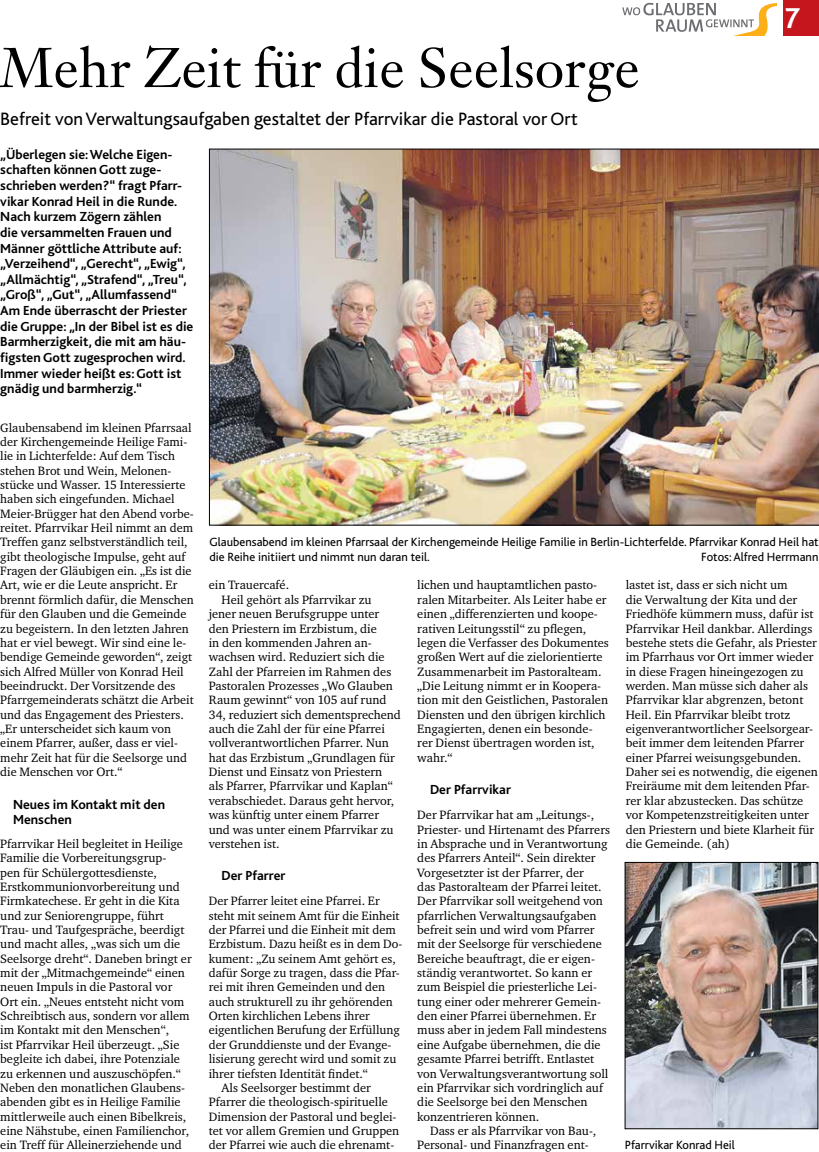
<style>
.page{position:relative;width:819px;height:1152px;background:#fff}
.page>*{position:absolute;margin:0;border:0;box-sizing:border-box;transform-origin:0 0}
.t1{font:55px "Janson Text LT";color:#000}
.t2{font:700 30px "Bliss";color:#fff}
.t3{font:18.75px "Bliss";color:#000}
.t4{font:700 13.75px/15.6px "Bliss";color:#000}
.t5{font:12.5px/14.4px "Charter EF";color:#000}
.t6{font:12.5px/14.4px "Bliss";color:#000}
</style>
<div class="page">
<div style="left:783px;top:0;width:36px;height:35px;background:#c4161c"></div>
<svg style="left:622px;top:3px;width:154px;height:32px"></svg>
<img style="left:627px;top:864px;width:189px;height:263px">
<div style="left:625px;top:862px;width:193px;height:267px;border:1px solid #000"></div>
<img style="left:209px;top:149px;width:610px;height:376px">
<h2 class="t2" style="left:783px;top:3px;width:18px">7</h2>
<h1 class="t1" style="left:0;top:33px;width:641px">Mehr Zeit für die Seelsorge</h1>
<h3 class="t3" style="left:0;top:109px;width:579px">Befreit von Verwaltungsaufgaben gestaltet der Pfarrvikar die Pastoral vor Ort</h3>
<p class="t4" style="left:0;top:147px;width:194px">„Überlegen sie: Welche Eigen&shy;schaften können Gott zuge&shy;schrieben werden?“ fragt Pfarr&shy;vikar Konrad Heil in die Runde.<br>Nach kurzem Zögern zählen<br>die versammelten Frauen und<br>Männer göttliche Attribute auf: „Verzeihend“, „Gerecht“, „Ewig“, „Allmächtig“, „Strafend“, „Treu“, „Groß“, „Gut“, „Allumfassend“<br>Am Ende überrascht der Priester die Gruppe: „In der Bibel ist es die<br>Barmherzigkeit, die mit am häu&shy;figsten Gott zugesprochen wird.<br>Immer wieder heißt es: Gott ist gnädig und barmherzig.“</p>
<p class="t5" style="left:0;top:420px;width:195px">Glaubensabend im kleinen Pfarrsaal der Kirchengemeinde Heilige Fami&shy;lie in Lichterfelde: Auf dem Tisch stehen Brot und Wein, Melonen&shy;stücke und Wasser. 15 Interessierte haben sich eingefunden. Michael Meier-Brügger hat den Abend vorbe&shy;reitet. Pfarrvikar Heil nimmt an dem Treffen ganz selbstverständlich teil, gibt theologische Impulse, geht auf Fragen der Gläubigen ein. „Es ist die Art, wie er die Leute anspricht. Er brennt förmlich dafür, die Menschen für den Glauben und die Gemeinde zu begeistern. In den letzten Jahren hat er viel bewegt. Wir sind eine le&shy;bendige Gemeinde geworden“, zeigt sich Alfred Müller von Konrad Heil beeindruckt. Der Vorsitzende des Pfarrgemeinderats schätzt die Arbeit und das Engagement des Priesters. „Er unterscheidet sich kaum von einem Pfarrer, außer, dass er viel&shy;mehr Zeit hat für die Seelsorge und die Menschen vor Ort.“</p>
<p class="t4" style="left:13px;top:796px;width:153px">Neues im Kontakt mit den<br>Menschen</p>
<p class="t5" style="left:0;top:836px;width:193px">Pfarrvikar Heil begleitet in Heilige Familie die Vorbereitungsgrup-<br>pen für Schülergottesdienste, Erstkommunionvorbereitung und Firmkatechese. Er geht in die Kita und zur Seniorengruppe, führt Trau- und Taufgespräche, beerdigt und macht alles, „was sich um die Seelsorge dreht“. Daneben bringt er mit der „Mitmachgemeinde“ einen neuen Impuls in die Pastoral vor Ort ein. „Neues entsteht nicht vom Schreibtisch aus, sondern vor allem im Kontakt mit den Menschen“,<br>ist Pfarrvikar Heil überzeugt. „Sie begleite ich dabei, ihre Potenziale zu erkennen und auszuschöpfen.“ Neben den monatlichen Glaubens&shy;abenden gibt es in Heilige Familie mittlerweile auch einen Bibelkreis, eine Nähstube, einen Familienchor, ein Treff für Alleinerziehende und</p>
<p class="t6" style="left:209px;top:535px;width:610px">Glaubensabend im kleinen Pfarrsaal der Kirchengemeinde Heilige Familie in Berlin-Lichterfelde. Pfarrvikar Konrad Heil hat die Reihe initiiert und nimmt nun daran teil.</p>
<p class="t6" style="left:701px;top:550px;width:119px">Fotos: Alfred Herrmann</p>
<p class="t5" style="left:209px;top:578px;width:82px">ein Trauercafé.</p>
<p class="t5" style="left:221px;top:592px;width:151px">Heil gehört als Pfarrvikar zu</p>
<p class="t5" style="left:209px;top:606px;width:172px">jener neuen Berufsgruppe unter</p>
<p class="t5" style="left:209px;top:621px;width:169px">den Priestern im Erzbistum, die</p>
<p class="t5" style="left:209px;top:635px;width:165px">in den kommenden Jahren an-</p>
<p class="t5" style="left:209px;top:649px;width:177px">wachsen wird. Reduziert sich die</p>
<p class="t5" style="left:209px;top:664px;width:184px">Zahl der Pfarreien im Rahmen des</p>
<p class="t5" style="left:209px;top:678px;width:185px">Pastoralen Prozesses „Wo Glauben</p>
<p class="t5" style="left:209px;top:692px;width:179px">Raum gewinnt“ von 105 auf rund</p>
<p class="t5" style="left:209px;top:707px;width:193px">34, reduziert sich dementsprechend</p>
<p class="t5" style="left:209px;top:721px;width:177px">auch die Zahl der für eine Pfarrei</p>
<p class="t5" style="left:209px;top:735px;width:182px">vollverantwortlichen Pfarrer. Nun</p>
<p class="t5" style="left:209px;top:750px;width:187px">hat das Erzbistum „Grundlagen für</p>
<p class="t5" style="left:209px;top:764px;width:175px">Dienst und Einsatz von Priestern</p>
<p class="t5" style="left:209px;top:779px;width:186px">als Pfarrer, Pfarrvikar und Kaplan“</p>
<p class="t5" style="left:209px;top:793px;width:187px">verabschiedet. Daraus geht hervor,</p>
<p class="t5" style="left:209px;top:807px;width:172px">was künftig unter einem Pfarrer</p>
<p class="t5" style="left:209px;top:822px;width:186px">und was unter einem Pfarrvikar zu</p>
<p class="t5" style="left:209px;top:836px;width:72px">verstehen ist.</p>
<p class="t4" style="left:221px;top:868px;width:65px">Der Pfarrer</p>
<p class="t5" style="left:209px;top:893px;width:172px">Der Pfarrer leitet eine Pfarrei. Er</p>
<p class="t5" style="left:209px;top:908px;width:192px">steht mit seinem Amt für die Einheit</p>
<p class="t5" style="left:209px;top:922px;width:188px">der Pfarrei und die Einheit mit dem</p>
<p class="t5" style="left:209px;top:936px;width:195px">Erzbistum. Dazu heißt es in dem Do-</p>
<p class="t5" style="left:209px;top:951px;width:188px">kument: „Zu seinem Amt gehört es,</p>
<p class="t5" style="left:209px;top:965px;width:192px">dafür Sorge zu tragen, dass die Pfar-</p>
<p class="t5" style="left:209px;top:979px;width:178px">rei mit ihren Gemeinden und den</p>
<p class="t5" style="left:209px;top:994px;width:185px">auch strukturell zu ihr gehörenden</p>
<p class="t5" style="left:209px;top:1008px;width:162px">Orten kirchlichen Lebens ihrer</p>
<p class="t5" style="left:209px;top:1022px;width:192px">eigentlichen Berufung der Erfüllung</p>
<p class="t5" style="left:209px;top:1037px;width:184px">der Grunddienste und der Evange-</p>
<p class="t5" style="left:209px;top:1051px;width:189px">lisierung gerecht wird und somit zu</p>
<p class="t5" style="left:209px;top:1066px;width:160px">ihrer tiefsten Identität findet.“</p>
<p class="t5" style="left:221px;top:1080px;width:151px">Als Seelsorger bestimmt der</p>
<p class="t5" style="left:209px;top:1094px;width:181px">Pfarrer die theologisch-spirituelle</p>
<p class="t5" style="left:209px;top:1109px;width:189px">Dimension der Pastoral und beglei-</p>
<p class="t5" style="left:209px;top:1123px;width:192px">tet vor allem Gremien und Gruppen</p>
<p class="t5" style="left:209px;top:1137px;width:187px">der Pfarrei wie auch die ehrenamt-</p>
<p class="t5" style="left:417px;top:578px;width:193px">lichen und hauptamtlichen pasto&shy;ralen Mitarbeiter. Als Leiter habe er einen „differenzierten und koope&shy;rativen Leitungsstil“ zu pflegen, legen die Verfasser des Dokumentes großen Wert auf die zielorientierte Zusammenarbeit im Pastoralteam. „Die Leitung nimmt er in Koopera&shy;tion mit den Geistlichen, Pastoralen Diensten und den übrigen kirchlich Engagierten, denen ein besonde&shy;rer Dienst übertragen worden ist, wahr.“</p>
<p class="t4" style="left:430px;top:782px;width:82px">Der Pfarrvikar</p>
<p class="t5" style="left:417px;top:807px;width:194px">Der Pfarrvikar hat am „Leitungs-, Priester- und Hirtenamt des Pfarrers in Absprache und in Verantwortung des Pfarrers Anteil“. Sein direkter Vorgesetzter ist der Pfarrer, der<br>das Pastoralteam der Pfarrei leitet.<br>Der Pfarrvikar soll weitgehend von pfarrlichen Verwaltungsaufgaben befreit sein und wird vom Pfarrer mit der Seelsorge für verschiedene Bereiche beauftragt, die er eigen&shy;ständig verantwortet. So kann er zum Beispiel die priesterliche Lei&shy;tung einer oder mehrerer Gemein&shy;den einer Pfarrei übernehmen. Er muss aber in jedem Fall mindestens eine Aufgabe übernehmen, die die gesamte Pfarrei betrifft. Entlastet von Verwaltungsverantwortung soll ein Pfarrvikar sich vordringlich auf die Seelsorge bei den Menschen konzentrieren können.</p>
<p class="t5" style="left:417px;top:1123px;width:181px;text-indent:13px">Dass er als Pfarrvikar von Bau-,<br>Personal- und Finanzfragen ent-</p>
<p class="t5" style="left:625px;top:578px;width:193px">lastet ist, dass er sich nicht um<br>die Verwaltung der Kita und der Friedhöfe kümmern muss, dafür ist Pfarrvikar Heil dankbar. Allerdings bestehe stets die Gefahr, als Priester im Pfarrhaus vor Ort immer wieder in diese Fragen hineingezogen zu werden. Man müsse sich daher als Pfarrvikar klar abgrenzen, betont Heil. Ein Pfarrvikar bleibt trotz eigenverantwortlicher Seelsorgear&shy;beit immer dem leitenden Pfarrer einer Pfarrei weisungsgebunden.<br>Daher sei es notwendig, die eigenen Freiräume mit dem leitenden Pfar&shy;rer klar abzustecken. Das schütze vor Kompetenzstreitigkeiten unter den Priestern und biete Klarheit für die Gemeinde. (ah)</p>
<p class="t6" style="left:625px;top:1138px;width:112px">Pfarrvikar Konrad Heil</p>
</div>
